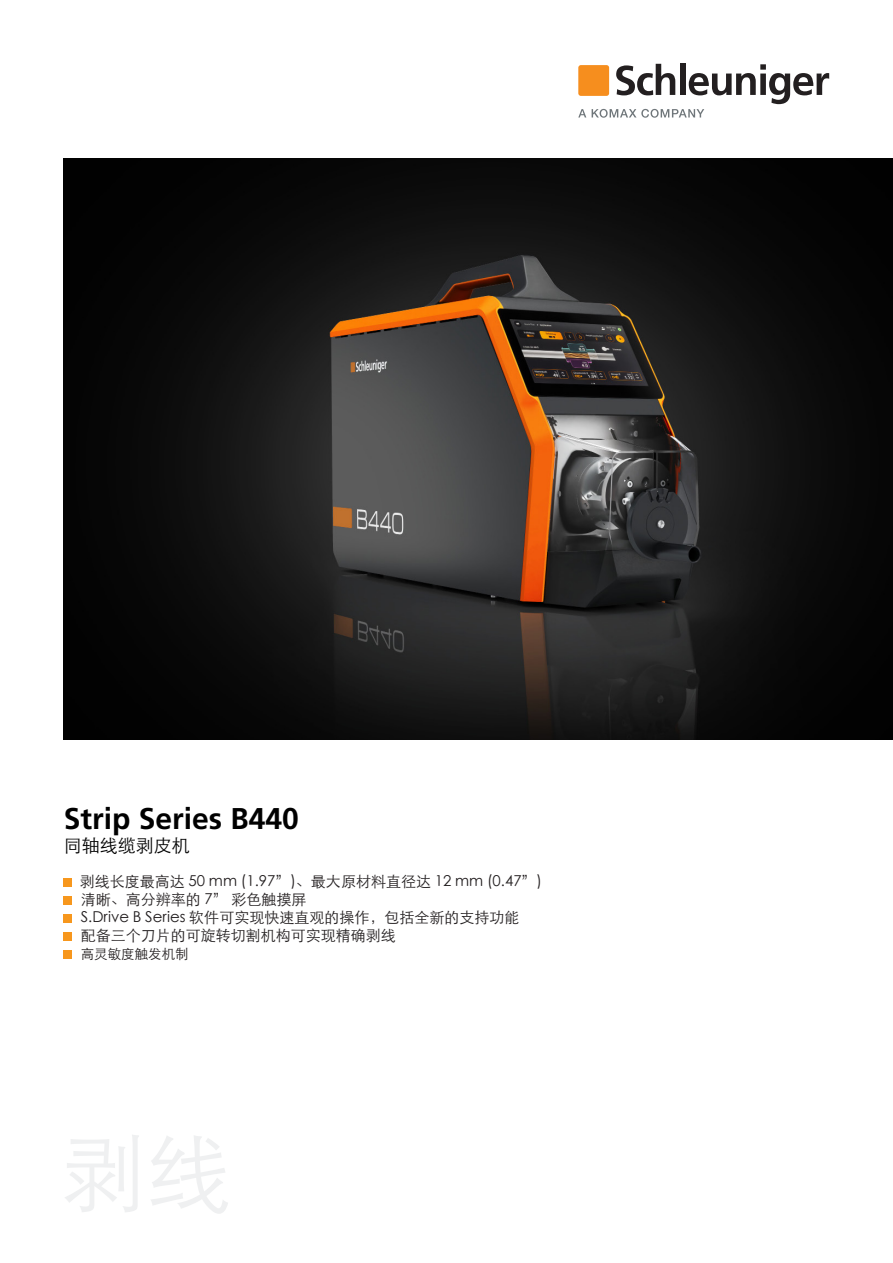
<style>
.page{position:relative;width:893px;height:1263px;background:#fff}
.page>*{position:absolute;margin:0;border:0;box-sizing:border-box;transform-origin:0 0}
.t1{font:700 30px "Frutiger LT Com";color:#000}
.t2{font:18px "ST Xihei";color:#000}
.copy{font:15px "ST Xihei";color:#231f20}
.copy-2{font:13.5px "ST Xihei";color:#231f20}
</style>
<div class="page">
<svg style="left:578px;top:109px;width:8px;height:8px"></svg>
<svg style="left:592px;top:64px;width:237px;height:54px"></svg>
<div style="left:578px;top:65px;width:31px;height:31px;background:#f68e1e;border-radius:3px"></div>
<div style="left:64px;top:878px;width:8px;height:8px;background:#f7971d"></div>
<div style="left:64px;top:896px;width:8px;height:8px;background:#f7971d"></div>
<div style="left:64px;top:914px;width:8px;height:8px;background:#f7971d"></div>
<div style="left:64px;top:932px;width:8px;height:8px;background:#f7971d"></div>
<div style="left:64px;top:950px;width:8px;height:8px;background:#f7971d"></div>
<img style="left:64px;top:158px;width:829px;height:582px">
<p class="t1" style="left:64px;top:801px;width:237px">Strip Series B440</p>
<p class="t2" style="left:64px;top:831px;width:127px">同轴线缆剥皮机</p>
<p class="copy" style="left:80px;top:870px;width:464px">剥线长度最高达 50 mm (1.97”)、最大原材料直径达 12 mm (0.47”)</p>
<p class="copy" style="left:81px;top:888px;width:227px">清晰、高分辨率的 7” 彩色触摸屏</p>
<p class="copy" style="left:81px;top:906px;width:440px">S.Drive B Series 软件可实现快速直观的操作，包括全新的支持功能</p>
<p class="copy" style="left:81px;top:924px;width:317px">配备三个刀片的可旋转切割机构可实现精确剥线</p>
<p class="copy-2" style="left:81px;top:944px;width:109px">高灵敏度触发机制</p>
</div>
